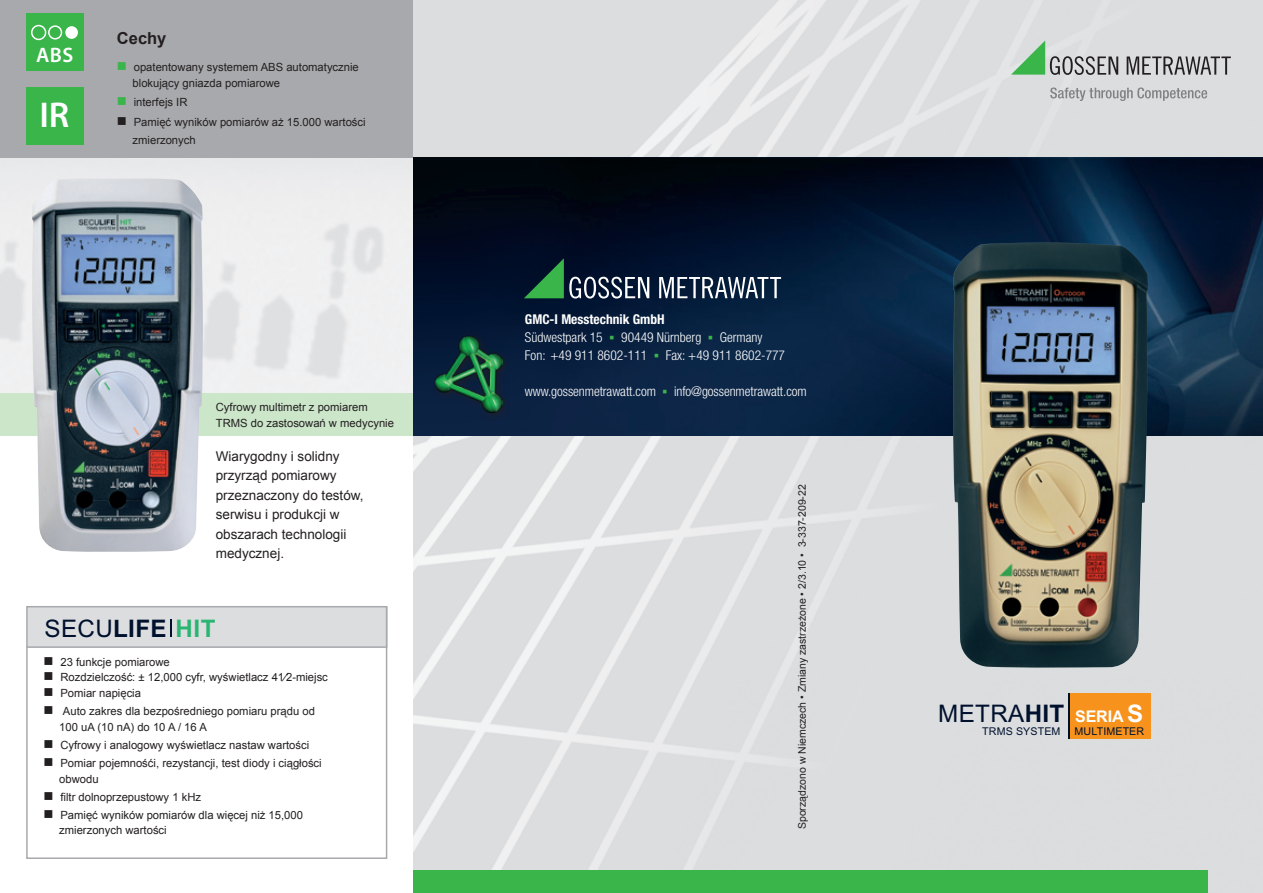
<style>
.page{position:relative;width:1263px;height:893px;background:#fff}
.page>*{position:absolute;margin:0;border:0;box-sizing:border-box;transform-origin:0 0}
.t1{font:600 36px "Myriad Pro";color:#fff}
.t2{font:24.15px "Arial";letter-spacing:.015em;color:#00112e}
.t3{font:600 21px "Myriad Pro";color:#fff}
.t4{font:700 16.5px "Arial";color:#231f20}
.t5{font:700 16.05px "Arial";letter-spacing:-.01em;color:#fff}
.t6{font:300 condensed 13.5px/18px "Helvetica Neue";color:#fff}
.t7{font:13.5px/19.5px "Arial";color:#231f20}
.t8{font:11.25px/15.8px "Arial";color:#231f20}
.t9{font:10.65px "Arial";letter-spacing:.01em;color:#00112e}
.t10{font:10.5px "Arial";color:#231f20}
.s1{color:#3ab54a}
.s2{font-weight:700}
.s3{font-weight:700;color:#2bb572}
.s4{font-size:24.15px}
</style>
<div class="page">
<img style="left:412px;top:0;width:851px;height:893px">
<img style="left:412px;top:157px;width:851px;height:279px">
<div style="left:431px;top:330px;width:80px;height:91px;background:#0b203e"></div>
<img style="left:435px;top:334px;width:67px;height:79px">
<svg style="left:524px;top:258px;width:125px;height:41px;background:#274549"></svg>
<svg style="left:659px;top:277px;width:122px;height:21px"></svg>
<div style="left:412px;top:871px;width:796px;height:22px;background:#3ab54a"></div>
<svg style="left:1127px;top:57px;width:104px;height:18px;background:#9d9d9e"></svg>
<svg style="left:1011px;top:40px;width:107px;height:35px;background:#adc1b2"></svg>
<svg style="left:1050px;top:87px;width:157px;height:14px;background:#c0c1c4"></svg>
<img style="left:953px;top:242px;width:195px;height:426px">
<div style="left:0;top:393px;width:412px;height:43px;background:#cce6ca"></div>
<div style="left:27px;top:607px;width:360px;height:41px;background:#dcdddf"></div>
<div style="left:26px;top:606px;width:361px;height:253px;border:2px solid #a8a9ad"></div>
<img style="left:32px;top:179px;width:171px;height:373px">
<svg style="left:170px;top:619px;width:2px;height:18px"></svg>
<div style="left:1070px;top:693px;width:81px;height:45px;background:#f7931d"></div>
<hr style="left:1068px;top:693px;width:2px;height:45px;background:#00112e">
<div style="left:0;top:0;width:412px;height:157px;background:#a8a9ad"></div>
<div style="left:26px;top:13px;width:58px;height:57px;background:#3ab54a"></div>
<svg style="left:31px;top:24px;width:32px;height:17px"></svg>
<div style="left:65px;top:26px;width:13px;height:13px;background:#fff;border-radius:50%"></div>
<div style="left:26px;top:87px;width:58px;height:57px;background:#3ab54a"></div>
<hr style="left:27px;top:646px;width:359px;height:2px;background:#a8a9ad">
<h3 class="t3" style="left:36px;top:42px;width:39px">ABS</h3>
<h1 class="t1" style="left:39px;top:92px;width:31px">IR</h1>
<h3 class="t4" style="left:117px;top:27px;width:51px">Cechy</h3>
<p class="t8" style="left:133px;top:59px;width:228px;text-indent:-16px"><span class="s1">■</span> opatentowany systemem ABS automatycznie blokujący gniazda pomiarowe</p>
<p class="t8" style="left:117px;top:95px;width:72px"><span class="s1">■</span> interfejs IR</p>
<p class="t8" style="left:133px;top:113px;width:235px;line-height:18px;text-indent:-16px">■ Pamięć wyników pomiarów aż 15.000 wartości zmierzonych</p>
<p class="t8" style="left:216px;top:400px;width:180px">Cyfrowy multimetr z pomiarem<br>TRMS do zastosowań w medycynie</p>
<p class="t7" style="left:216px;top:446px;width:149px">Wiarygodny i solidny przyrząd pomiarowy przeznaczony do testów, serwisu i produkcji w obszarach technologii medycznej.</p>
<h2 class="t2" style="left:45px;top:613px;width:173px">SECU<span class="s2">LIFE</span> <span class="s3">HIT</span></h2>
<p class="t8" style="left:44px;top:654px;width:128px">■ 23 funkcje pomiarowe</p>
<p class="t8" style="left:44px;top:670px;width:286px">■ Rozdzielczość: ± 12,000 cyfr, wyświetlacz 41⁄2-miejsc</p>
<p class="t8" style="left:44px;top:685px;width:99px">■ Pomiar napięcia</p>
<p class="t8" style="left:59px;top:703px;width:257px;text-indent:-16px">■ Auto zakres dla bezpośredniego pomiaru prądu od<br>100 uA (10 nA) do 10 A / 16 A</p>
<p class="t8" style="left:44px;top:737px;width:267px">■ Cyfrowy i analogowy wyświetlacz nastaw wartości</p>
<p class="t8" style="left:59px;top:755px;width:264px;text-indent:-16px">■ Pomiar pojemnośći, rezystancji, test diody i ciągłości obwodu</p>
<p class="t8" style="left:44px;top:789px;width:159px">■ filtr dolnoprzepustowy 1 kHz</p>
<p class="t8" style="left:59px;top:807px;width:245px;text-indent:-16px">■ Pamięć wyników pomiarów dla więcej niż 15,000 zmierzonych wartości</p>
<p class="t6" style="left:525px;top:310px;width:262px"><span class="s2">GMC-I Messtechnik GmbH<br></span>Südwestpark 15 <span class="s1">▪</span> 90449 Nürnberg <span class="s1">▪</span> Germany<br>Fon: +49 911 8602-111 <span class="s1">▪</span> Fax: +49 911 8602-777</p>
<p class="t6" style="left:525px;top:382px;width:283px">www.gossenmetrawatt.com <span class="s1">▪</span> info@gossenmetrawatt.com</p>
<p class="t10" style="left:795px;top:829px;width:346px;rotate:-90deg">Sporządzono w Niemczech • Zmiany zastrzeżone • 2/3.10 • 3-337-209-22</p>
<h3 class="t5" style="left:1075px;top:706px;width:70px">SERIA <span class="s4">S</span></h3>
<h2 class="t2" style="left:938px;top:698px;width:128px">METRA<span class="s2">HIT</span></h2>
<p class="t9" style="left:982px;top:724px;width:80px">TRMS SYSTEM</p>
<p class="t9" style="left:1074px;top:724px;width:71px">MULTIMETER</p>
</div>
